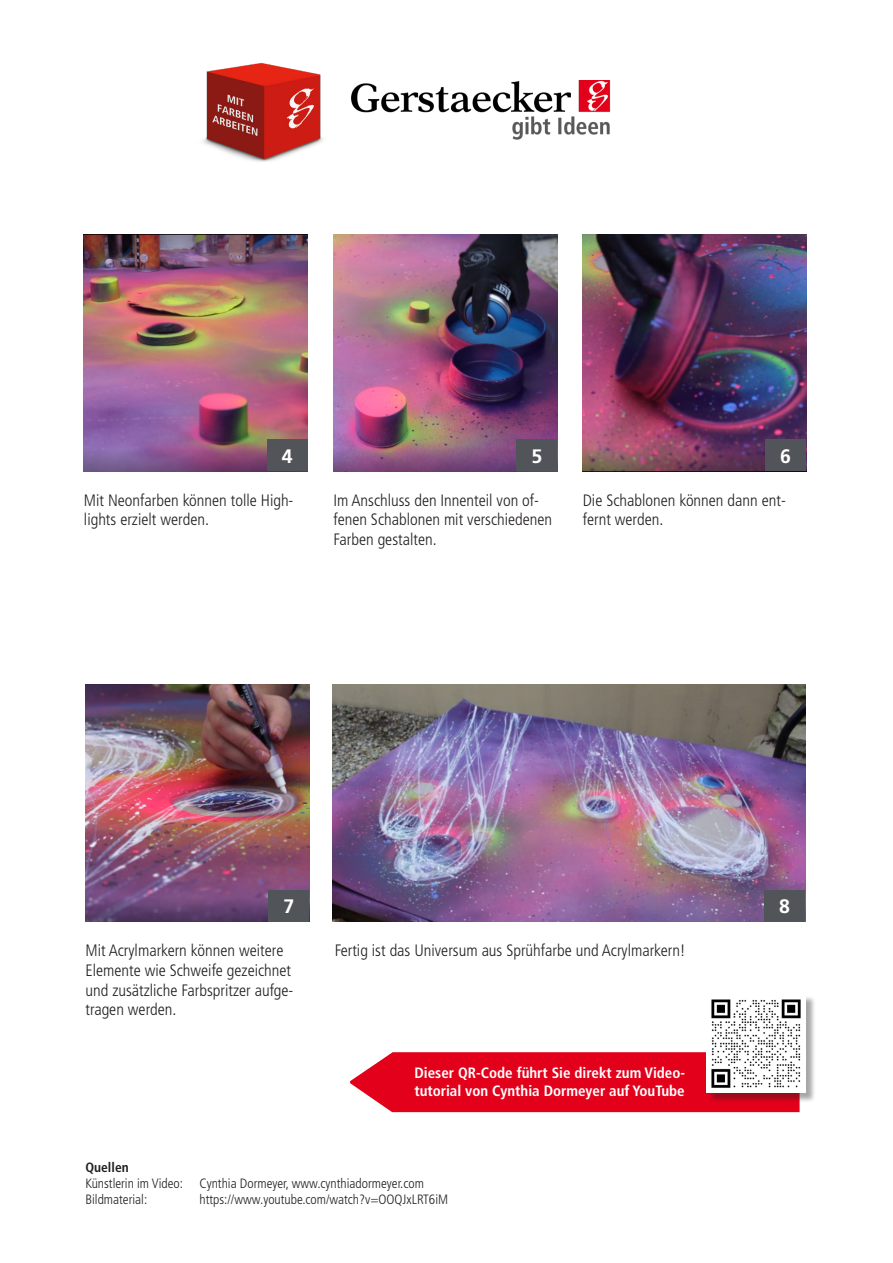
<style>
.page{position:relative;width:893px;height:1263px;background:#fff}
.page>*{position:absolute;margin:0;border:0;box-sizing:border-box;transform-origin:0 0}
.Einschub_Seitenzahle{font:700 19.5px "Frutiger LT Std";color:#fff}
.Pull_Quote_-_fettkur{font:300 condensed 16.5px/19.8px "Frutiger LT Std";color:#231f20}
.t1{font:700 condensed 15px "Frutiger LT Std";color:#fff}
.t2{font:300 condensed 13.5px "Frutiger LT Std";color:#231f20}
.t3{font:700 condensed 13.5px "Frutiger LT Std";color:#231f20}
</style>
<div class="page">
<img style="left:84px;top:234px;width:224px;height:237px">
<img style="left:85px;top:685px;width:224px;height:236px">
<img style="left:333px;top:234px;width:224px;height:237px">
<img style="left:583px;top:234px;width:223px;height:237px">
<div style="left:267px;top:439px;width:41px;height:32px;background:#515458"></div>
<div style="left:269px;top:890px;width:40px;height:31px;background:#515458"></div>
<div style="left:765px;top:439px;width:41px;height:32px;background:#515458"></div>
<div style="left:517px;top:439px;width:40px;height:32px;background:#515458"></div>
<img style="left:351px;top:81px;width:260px;height:59px">
<img style="left:203px;top:62px;width:120px;height:100px">
<img style="left:333px;top:685px;width:472px;height:236px">
<svg style="left:350px;top:1052px;width:450px;height:61px;background:#e4132b"></svg>
<div style="left:708px;top:995px;width:108px;height:108px;background:#231f20;opacity:.4"></div>
<img style="left:707px;top:995px;width:98px;height:97px">
<div style="left:764px;top:890px;width:41px;height:31px;background:#515458"></div>
<p class="Einschub_Seitenzahle" style="left:282px;top:444px;width:12px">4</p>
<p class="Pull_Quote_-_fettkur" style="left:84px;top:490px;width:211px">Mit Neonfarben können tolle High&shy;lights erzielt werden.</p>
<p class="Einschub_Seitenzahle" style="left:531px;top:444px;width:12px">5</p>
<p class="Einschub_Seitenzahle" style="left:780px;top:444px;width:12px">6</p>
<p class="Pull_Quote_-_fettkur" style="left:333px;top:490px;width:220px">Im Anschluss den Innenteil von of&shy;fenen Schablonen mit verschiedenen<br>Farben gestalten.</p>
<p class="Pull_Quote_-_fettkur" style="left:583px;top:490px;width:205px">Die Schablonen können dann ent&shy;fernt werden.</p>
<p class="Einschub_Seitenzahle" style="left:283px;top:895px;width:12px">7</p>
<p class="Einschub_Seitenzahle" style="left:779px;top:895px;width:12px">8</p>
<p class="Pull_Quote_-_fettkur" style="left:85px;top:941px;width:210px">Mit Acrylmarkern können weitere<br>Elemente wie Schweife gezeichnet und zusätzliche Farbspritzer aufge&shy;tragen werden.</p>
<p class="Pull_Quote_-_fettkur" style="left:335px;top:941px;width:353px">Fertig ist das Universum aus Sprühfarbe und Acrylmarkern!</p>
<p class="t1" style="left:414px;top:1063px;width:272px">Dieser QR-Code führt Sie direkt zum Video-</p>
<p class="t1" style="left:414px;top:1081px;width:272px">tutorial von Cynthia Dormeyer auf YouTube</p>
<p class="t3" style="left:85px;top:1159px;width:45px">Quellen</p>
<p class="t2" style="left:85px;top:1175px;width:340px">Künstlerin im Video: Cynthia Dormeyer, www.cynthiadormeyer.com</p>
<p class="t2" style="left:85px;top:1191px;width:63px">Bildmaterial:</p>
<p class="t2" style="left:199px;top:1191px;width:250px">https://www.youtube.com/watch?v=OOQJxLRT6iM</p>
</div>
